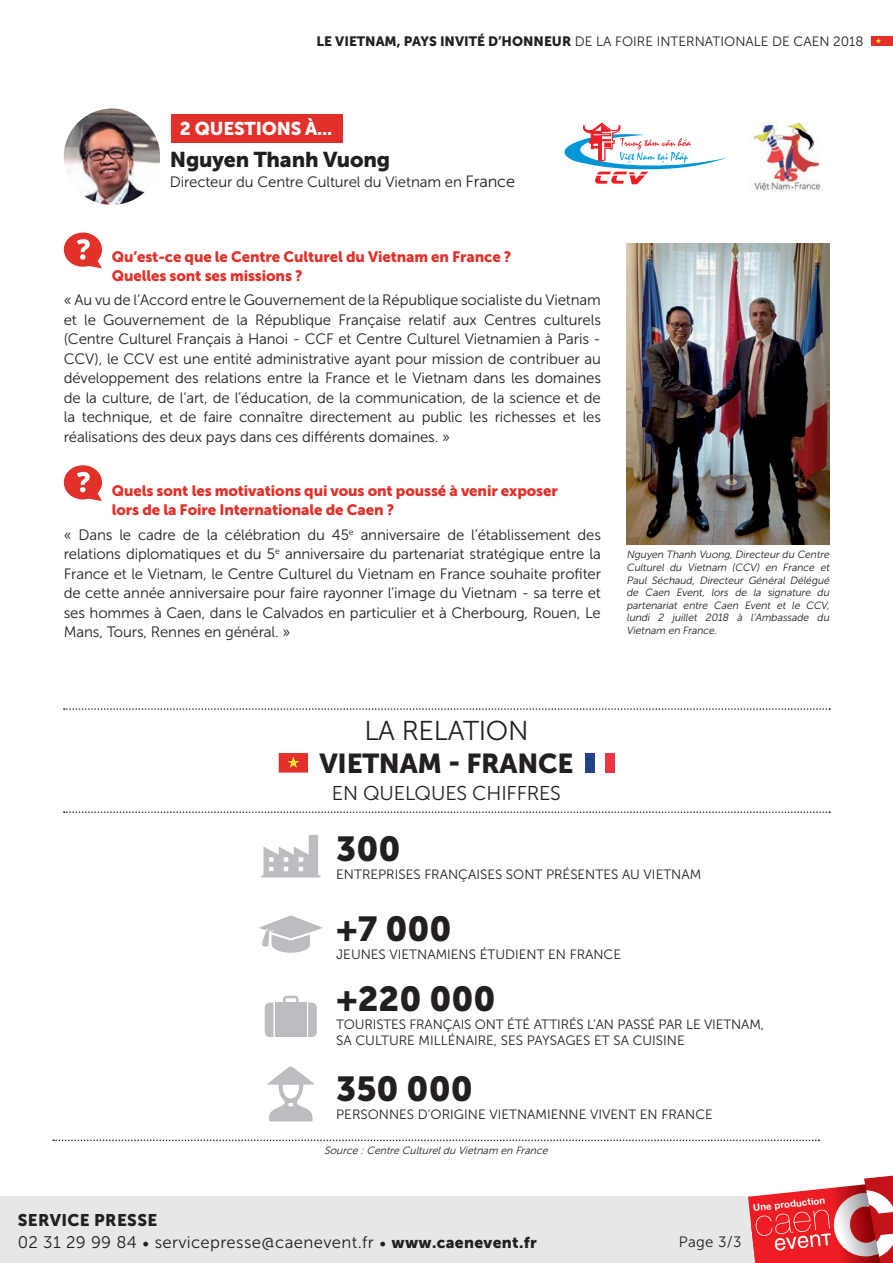
<style>
.page{position:relative;width:893px;height:1263px;background:#fff}
.page>*{position:absolute;margin:0;border:0;box-sizing:border-box;transform-origin:0 0}
.t1{font:34.5px "Museo Sans 900";color:#231f20}
.t2{font:27.15px "Museo Sans 900";letter-spacing:-.01em;color:#231f20}
.t3{font:27.15px "Museo Sans 300";letter-spacing:-.01em;color:#231f20}
.t4{font:21.3px "Museo Sans 900";letter-spacing:-.01em;color:#231f20}
.t5{font:19.95px "Museo Sans 300";letter-spacing:-.01em;color:#231f20}
.t6{font:18.45px "Museo Sans 900";letter-spacing:-.01em;color:#fff}
.t7{font:16.8px "Museo Sans 300";letter-spacing:.02em;color:#231f20}
.t8{font:16.8px "Museo Sans 900";letter-spacing:.02em;color:#231f20}
.t9{font:15px/19.5px "Museo Sans 300";letter-spacing:-.01em;color:#231f20;text-align:justify}
.t10{font:15px/19.4px "Museo Sans 900";letter-spacing:-.01em;color:#e1312a}
.t11{font:13.5px/16.2px "Museo Sans 300";color:#231f20}
.t12{font:italic 10.5px/12.6px "Museo Sans 300";color:#231f20;text-align:justify}
.t13{font:700 9.6px "Helvetica Neue";color:#fff}
.s1{font-family:"Museo Sans 900"}
.s2{font-size:16.35px}
.s3{font-family:"Museo Sans 900";font-size:15.75px}
</style>
<div class="page">
<div style="left:0;top:1197px;width:893px;height:66px;background:#e6e7e9"></div>
<svg style="left:748px;top:1175px;width:145px;height:88px"></svg>
<div style="left:871px;top:36px;width:22px;height:10px;background:#e1312a"></div>
<svg style="left:875px;top:38px;width:6px;height:6px"></svg>
<div style="left:171px;top:114px;width:171px;height:28px;background:#e1312a"></div>
<img style="left:64px;top:109px;width:96px;height:96px;border-radius:48px">
<img style="left:626px;top:243px;width:203px;height:301px">
<svg style="left:564px;top:123px;width:163px;height:61px"></svg>
<svg style="left:63px;top:465px;width:39px;height:36px"></svg>
<svg style="left:63px;top:232px;width:39px;height:36px"></svg>
<img style="left:752px;top:122px;width:69px;height:70px">
<svg style="left:261px;top:835px;width:59px;height:42px"></svg>
<svg style="left:259px;top:915px;width:64px;height:38px"></svg>
<div style="left:275px;top:1003px;width:31px;height:34px;background:#bcbdc0"></div>
<svg style="left:265px;top:1002px;width:8px;height:35px"></svg>
<svg style="left:308px;top:1002px;width:9px;height:35px"></svg>
<svg style="left:283px;top:996px;width:16px;height:6px"></svg>
<svg style="left:267px;top:1066px;width:48px;height:55px"></svg>
<svg style="left:53px;top:1139px;width:767px;height:2px"></svg>
<svg style="left:279px;top:753px;width:29px;height:19px"></svg>
<div style="left:585px;top:753px;width:10px;height:19px;background:#234289"></div>
<div style="left:605px;top:753px;width:9px;height:19px;background:#ee3546"></div>
<svg style="left:64px;top:811px;width:766px;height:2px"></svg>
<svg style="left:64px;top:708px;width:766px;height:2px"></svg>
<p class="t11" style="left:317px;top:33px;width:548px"><span class="s1">LE VIETNAM, PAYS INVITÉ D’HONNEUR</span> DE LA FOIRE INTERNATIONALE DE CAEN 2018</p>
<p class="t6" style="left:180px;top:118px;width:154px">2 QUESTIONS À...</p>
<h3 class="t4" style="left:170px;top:147px;width:222px">Nguyen Thanh Vuong</h3>
<p class="t9" style="left:170px;top:172px;width:347px">Directeur du Centre Culturel du Vietnam en <span class="s2">France</span></p>
<p class="t10" style="left:112px;top:247px;width:401px">Qu’est-ce que le Centre Culturel du Vietnam en France ?<br>Quelles sont ses missions ?</p>
<p class="t9" style="left:64px;top:290px;width:539px">« Au vu de l’Accord entre le Gouvernement de la République socialiste du Vietnam et le Gouvernement de la République Française relatif aux Centres culturels (Centre Culturel Français à Hanoi - CCF et Centre Culturel Vietnamien à Paris - CCV), le CCV est une entité administrative ayant pour mission de contribuer au développement des relations entre la France et le Vietnam dans les domaines de la culture, de l’art, de l’éducation, de la communication, de la science et de la technique, et de faire connaître directement au public les richesses et les réalisations des deux pays dans ces différents domaines. »</p>
<p class="t10" style="left:112px;top:481px;width:448px">Quels sont les motivations qui vous ont poussé à venir exposer lors de la Foire Internationale de Caen ?</p>
<p class="t9" style="left:64px;top:525px;width:539px">« Dans le cadre de la célébration du 45<sup>e</sup> anniversaire de l’établissement des relations diplomatiques et du 5<sup>e</sup> anniversaire du partenariat stratégique entre la France et le Vietnam, le Centre Culturel du Vietnam en France souhaite profiter de cette année anniversaire pour faire rayonner l’image du Vietnam - sa terre et ses hommes à Caen, dans le Calvados en particulier et à Cherbourg, Rouen, Le Mans, Tours, Rennes en général. »</p>
<p class="t12" style="left:626px;top:548px;width:206px">Nguyen Thanh Vuong, Directeur du Centre Culturel du Vietnam (CCV) en France et Paul Séchaud, Directeur Général Délégué de Caen Event, lors de la signature du partenariat entre Caen Event et le CCV, lundi 2 juillet 2018 à l’Ambassade du Vietnam en France.</p>
<h2 class="t3" style="left:364px;top:716px;width:166px">LA RELATION</h2>
<h2 class="t2" style="left:319px;top:748px;width:255px">VIETNAM - FRANCE</h2>
<h3 class="t5" style="left:332px;top:783px;width:231px">EN QUELQUES CHIFFRES</h3>
<h1 class="t1" style="left:336px;top:829px;width:66px">300</h1>
<p class="t11" style="left:336px;top:866px;width:367px">ENTREPRISES FRANÇAISES SONT PRÉSENTES AU VIETNAM</p>
<h1 class="t1" style="left:336px;top:910px;width:117px">+7 000</h1>
<p class="t11" style="left:336px;top:947px;width:286px">JEUNES VIETNAMIENS ÉTUDIENT EN FRANCE</p>
<h1 class="t1" style="left:336px;top:979px;width:161px">+220 000</h1>
<p class="t11" style="left:336px;top:1016px;width:429px">TOURISTES FRANÇAIS ONT ÉTÉ ATTIRÉS L’AN PASSÉ PAR LE VIETNAM,<br>SA CULTURE MILLÉNAIRE, SES PAYSAGES ET SA CUISINE</p>
<h1 class="t1" style="left:336px;top:1069px;width:138px">350 000</h1>
<p class="t11" style="left:336px;top:1106px;width:378px">PERSONNES D’ORIGINE VIETNAMIENNE VIVENT EN FRANCE</p>
<p class="t12" style="left:324px;top:1144px;width:228px">Source :Centre Cultureldu Vietnam en France</p>
<p class="t8" style="left:18px;top:1210px;width:141px">SERVICE PRESSE</p>
<p class="t7" style="left:18px;top:1233px;width:520px">02 31 29 99 84 • servicepresse@caenevent.fr • <span class="s3">www.caenevent.fr</span></p>
<p class="t9" style="left:679px;top:1232px;width:64px">Page 3/3</p>
<p class="t13" style="left:753px;top:1202px;width:74px;rotate:-6deg">Une production</p>
</div>
